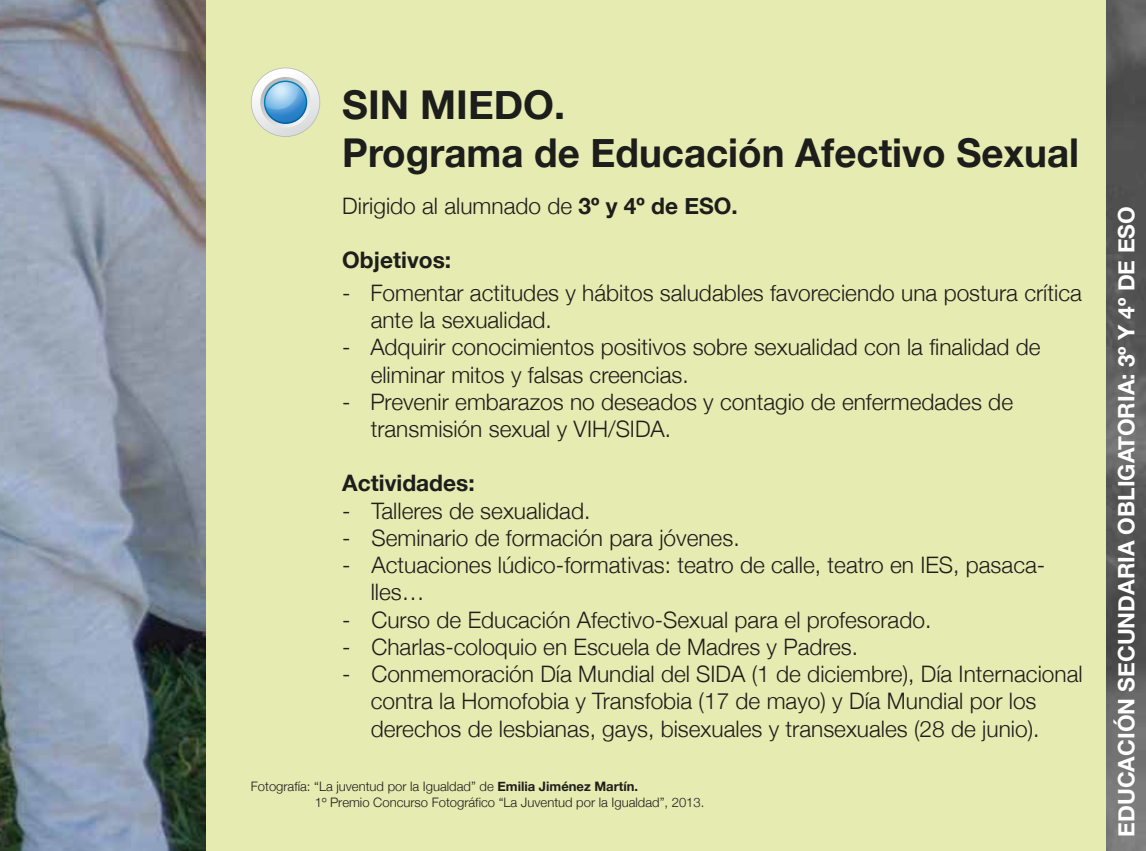
<style>
.page{position:relative;width:1146px;height:851px;background:#fff}
.page>*{position:absolute;margin:0;border:0;box-sizing:border-box;transform-origin:0 0}
.t1{font:700 39.6px/47.6px "Helvetica Neue";color:#1d1d1b}
.t2{font:300 22.6px/27.2px "Helvetica Neue";color:#1d1d1b}
.t3{font:700 22.6px "Helvetica Neue";color:#fff}
.t4{font:700 22.6px "Helvetica Neue";color:#1d1d1b}
.t5{font:300 13px/15.6px "Helvetica Neue";color:#1d1d1b}
.s1{font-weight:700}
</style>
<div class="page">
<div style="left:0;top:0;width:1145px;height:850px;background:#e6ebb1"></div>
<img style="left:1106px;top:0;width:39px;height:850px">
<img style="left:0;top:0;width:205px;height:850px">
<svg style="left:251px;top:68px;width:69px;height:69px"></svg>
<h1 class="t1" style="left:342px;top:79px;width:738px">SIN MIEDO.<br>Programa de Educación Afectivo Sexual</h1>
<p class="t2" style="left:342px;top:190px;width:397px">Dirigido al alumnado de <span class="s1">3º y 4º de ESO.</span></p>
<p class="t4" style="left:342px;top:239px;width:110px">Objetivos:</p>
<p class="t2" style="left:370px;top:278px;width:712px;text-indent:-28px">- Fomentar actitudes y hábitos saludables favoreciendo una postura crítica ante la sexualidad.</p>
<p class="t2" style="left:370px;top:332px;width:671px;text-indent:-28px">- Adquirir conocimientos positivos sobre sexualidad con la finalidad de eliminar mitos y falsas creencias.</p>
<p class="t2" style="left:370px;top:387px;width:643px;text-indent:-28px">- Prevenir embarazos no deseados y contagio de enfermedades de transmisión sexual y VIH/SIDA.</p>
<p class="t4" style="left:342px;top:463px;width:134px">Actividades:</p>
<p class="t2" style="left:342px;top:495px;width:249px">- Talleres de sexualidad.</p>
<p class="t2" style="left:342px;top:523px;width:399px">- Seminario de formación para jóvenes.</p>
<p class="t2" style="left:370px;top:550px;width:676px;text-indent:-28px">- Actuaciones lúdico-formativas: teatro de calle, teatro en IES, pasaca&shy;lles…</p>
<p class="t2" style="left:342px;top:604px;width:590px">- Curso de Educación Afectivo-Sexual para el profesorado.</p>
<p class="t2" style="left:342px;top:631px;width:517px">- Charlas-coloquio en Escuela de Madres y Padres.</p>
<p class="t2" style="left:370px;top:659px;width:713px;text-indent:-28px">- Conmemoración Día Mundial del SIDA (1 de diciembre), Día Internacional contra la Homofobia y Transfobia (17 de mayo) y Día Mundial por los derechos de lesbianas, gays, bisexuales y transexuales (28 de junio).</p>
<p class="t5" style="left:315px;top:777px;width:391px;text-indent:-64px">Fotografía: “La juventud por la Igualdad” de <span class="s1">Emilia Jiménez Martín.<br></span>1º Premio Concurso Fotográfico “La Juventud por la Igualdad”, 2013.</p>
<p class="t3" style="left:1105px;top:836px;width:631px;rotate:-90deg">EDUCACIÓN SECUNDARIA OBLIGATORIA: 3º Y 4º DE ESO</p>
</div>
